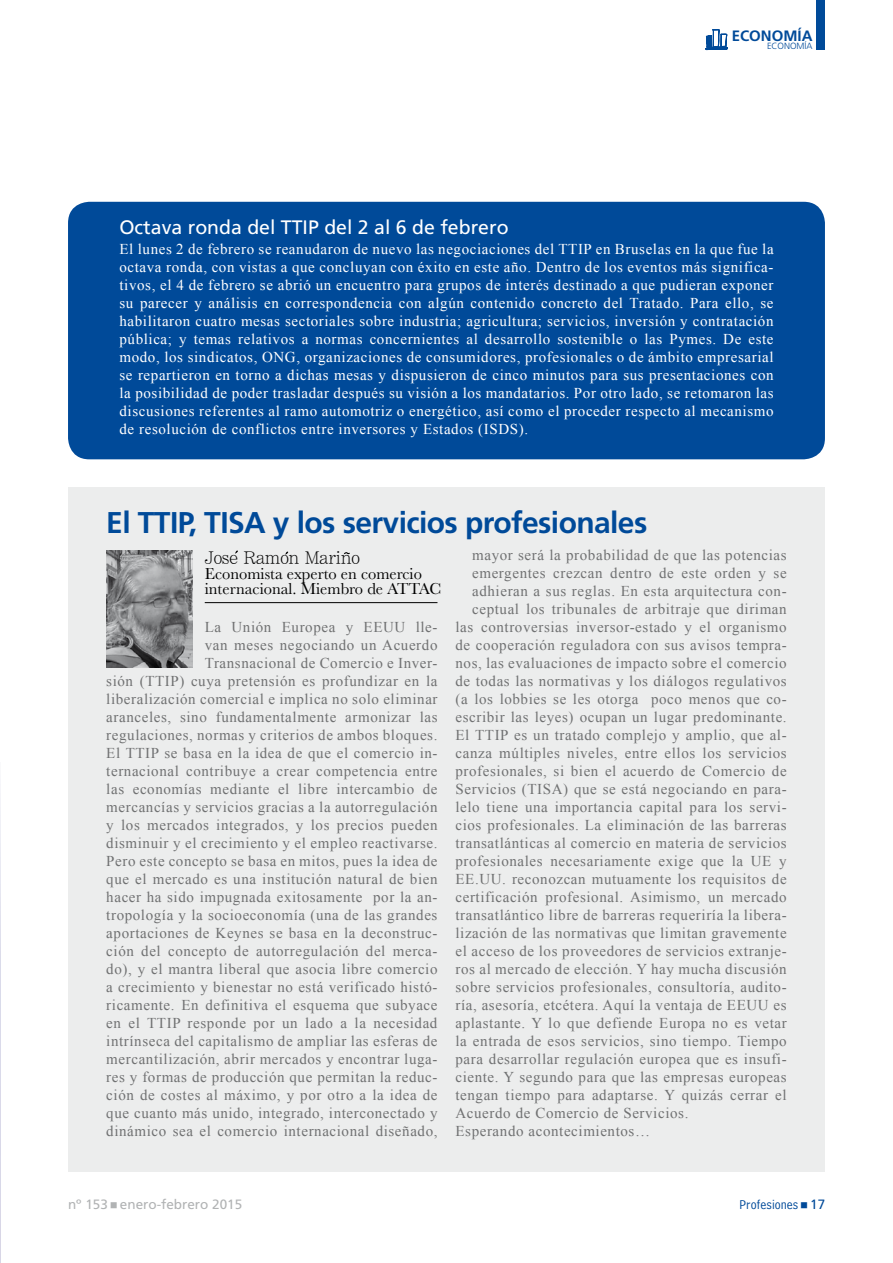
<style>
.page{position:relative;width:893px;height:1263px;background:#fff}
.page>*{position:absolute;margin:0;border:0;box-sizing:border-box;transform-origin:0 0}
.t1{font:700 30px "Frutiger";letter-spacing:-.02em;color:#004a99}
.t2{font:19.5px "Frutiger";color:#fff}
.t3{font:18px "Li Song Pro";color:#000}
.t4{font:16.5px/15px "Baskerville";color:#000}
.t5{font:15px/18px "Times New Roman";letter-spacing:.04em;color:#707172;text-align:right}
.t6{font:15px/18px "Times New Roman";letter-spacing:.04em;color:#fff;text-align:justify}
.t7{font:700 15px "Frutiger";color:#004a99}
.t8{font:13.5px "Frutiger";color:#b1b3b4}
.t9{font:13.5px "Bell Centennial Std Address";color:#004a99}
.t10{font:13.5px "Frutiger";color:#004a99}
.t11{font:300 9px "Frutiger";color:#004a99}
</style>
<div class="page">
<div style="left:68px;top:488px;width:757px;height:684px;background:#eceded"></div>
<img style="left:0;top:793px;width:1px;height:470px">
<div style="left:816px;top:0;width:9px;height:49px;background:#004a99"></div>
<div style="left:68px;top:202px;width:757px;height:257px;background:#004a99;border-radius:21px"></div>
<img style="left:106px;top:550px;width:86px;height:118px">
<hr style="left:205px;top:602px;width:232px;height:1px;background:#000">
<svg style="left:344px;top:552px;width:6px;height:3px"></svg>
<svg style="left:705px;top:29px;width:23px;height:22px"></svg>
<p class="t7" style="left:732px;top:27px;width:82px">ECONOMÍA</p>
<p class="t11" style="left:767px;top:41px;width:47px">ECONOMÍA</p>
<h2 class="t2" style="left:119px;top:216px;width:391px">Octava ronda del TTIP del 2 al 6 de febrero</h2>
<p class="t6" style="left:119px;top:239px;width:656px">El lunes 2 de febrero se reanudaron de nuevo las negociaciones del TTIP en Bruselas en la que fue la octava ronda, con vistas a que concluyan con éxito en este año. Dentro de los eventos más significa&shy;tivos, el 4 de febrero se abrió un encuentro para grupos de interés destinado a que pudieran exponer su parecer y análisis en correspondencia con algún contenido concreto del Tratado. Para ello, se habilitaron cuatro mesas sectoriales sobre industria; agricultura; servicios, inversión y contratación pública; y temas relativos a normas concernientes al desarrollo sostenible o las Pymes. De este modo, los sindicatos, ONG, organizaciones de consumidores, profesionales o de ámbito empresarial se repartieron en torno a dichas mesas y dispusieron de cinco minutos para sus presentaciones con la posibilidad de poder trasladar después su visión a los mandatarios. Por otro lado, se retomaron las discusiones referentes al ramo automotriz o energético, así como el proceder respecto al mecanismo de resolución de conflictos entre inversores y Estados (ISDS).</p>
<h1 class="t1" style="left:106px;top:505px;width:543px">El TTIP, TISA y los servicios profesionales</h1>
<p class="t3" style="left:205px;top:549px;width:157px">Jose Ramon Marino</p>
<p class="t4" style="left:205px;top:567px;width:238px">Economista experto en comercio internacional. Miembro de ATTAC</p>
<p class="t5" style="left:106px;top:617px;width:333px">La Unión Europea y EEUU lle-<br>van meses negociando un Acuerdo<br>Transnacional de Comercio e Inver-<br>sión (TTIP) cuya pretensión es profundizar en la liberalización comercial e implica no solo eliminar aranceles, sino fundamentalmente armonizar las regulaciones, normas y criterios de ambos bloques.<br>El TTIP se basa en la idea de que el comercio in&shy;ternacional contribuye a crear competencia entre las economías mediante el libre intercambio de mercancías y servicios gracias a la autorregulación y los mercados integrados, y los precios pueden disminuir y el crecimiento y el empleo reactivarse.<br>Pero este concepto se basa en mitos, pues la idea de que el mercado es una institución natural de bien hacer ha sido impugnada exitosamente por la an&shy;tropología y la socioeconomía (una de las grandes aportaciones de Keynes se basa en la deconstruc&shy;ción del concepto de autorregulación del merca&shy;do), y el mantra liberal que asocia libre comercio a crecimiento y bienestar no está verificado histó&shy;ricamente. En definitiva el esquema que subyace en el TTIP responde por un lado a la necesidad intrínseca del capitalismo de ampliar las esferas de mercantilización, abrir mercados y encontrar luga&shy;res y formas de producción que permitan la reduc&shy;ción de costes al máximo, y por otro a la idea de que cuanto más unido, integrado, interconectado y dinámico sea el comercio internacional diseñado,</p>
<p class="t5" style="left:472px;top:545px;width:316px">mayor será la probabilidad de que las potencias</p>
<p class="t5" style="left:472px;top:563px;width:316px">emergentes crezcan dentro de este orden y se</p>
<p class="t5" style="left:472px;top:581px;width:316px">adhieran a sus reglas. En esta arquitectura con-</p>
<p class="t5" style="left:472px;top:599px;width:316px">ceptual los tribunales de arbitraje que diriman</p>
<p class="t5" style="left:455px;top:617px;width:333px">las controversias inversor-estado y el organismo</p>
<p class="t5" style="left:455px;top:635px;width:333px">de cooperación reguladora con sus avisos tempra-</p>
<p class="t5" style="left:455px;top:653px;width:333px">nos, las evaluaciones de impacto sobre el comercio</p>
<p class="t5" style="left:455px;top:671px;width:333px">de todas las normativas y los diálogos regulativos</p>
<p class="t5" style="left:455px;top:689px;width:333px">(a los lobbies se les otorga poco menos que co-</p>
<p class="t5" style="left:455px;top:707px;width:333px">escribir las leyes) ocupan un lugar predominante.</p>
<p class="t5" style="left:455px;top:725px;width:333px">El TTIP es un tratado complejo y amplio, que al-</p>
<p class="t5" style="left:455px;top:743px;width:333px">canza múltiples niveles, entre ellos los servicios</p>
<p class="t5" style="left:455px;top:761px;width:333px">profesionales, si bien el acuerdo de Comercio de</p>
<p class="t5" style="left:455px;top:779px;width:333px">Servicios (TISA) que se está negociando en para-</p>
<p class="t5" style="left:455px;top:797px;width:333px">lelo tiene una importancia capital para los servi-</p>
<p class="t5" style="left:455px;top:815px;width:333px">cios profesionales. La eliminación de las barreras</p>
<p class="t5" style="left:455px;top:833px;width:333px">transatlánticas al comercio en materia de servicios</p>
<p class="t5" style="left:455px;top:851px;width:333px">profesionales necesariamente exige que la UE y</p>
<p class="t5" style="left:455px;top:869px;width:333px">EE.UU. reconozcan mutuamente los requisitos de</p>
<p class="t5" style="left:455px;top:887px;width:333px">certificación profesional. Asimismo, un mercado</p>
<p class="t5" style="left:455px;top:905px;width:333px">transatlántico libre de barreras requeriría la libera-</p>
<p class="t5" style="left:455px;top:923px;width:333px">lización de las normativas que limitan gravemente</p>
<p class="t5" style="left:455px;top:941px;width:333px">el acceso de los proveedores de servicios extranje-</p>
<p class="t5" style="left:455px;top:959px;width:333px">ros al mercado de elección. Y hay mucha discusión</p>
<p class="t5" style="left:455px;top:977px;width:333px">sobre servicios profesionales, consultoría, audito-</p>
<p class="t5" style="left:455px;top:995px;width:333px">ría, asesoría, etcétera. Aquí la ventaja de EEUU es</p>
<p class="t5" style="left:455px;top:1013px;width:333px">aplastante. Y lo que defiende Europa no es vetar</p>
<p class="t5" style="left:455px;top:1031px;width:333px">la entrada de esos servicios, sino tiempo. Tiempo</p>
<p class="t5" style="left:455px;top:1049px;width:333px">para desarrollar regulación europea que es insufi-</p>
<p class="t5" style="left:455px;top:1067px;width:333px">ciente. Y segundo para que las empresas europeas</p>
<p class="t5" style="left:455px;top:1085px;width:333px">tengan tiempo para adaptarse. Y quizás cerrar el</p>
<p class="t5" style="left:455px;top:1103px;width:234px">Acuerdo de Comercio de Servicios.</p>
<p class="t5" style="left:455px;top:1121px;width:196px">Esperando acontecimientos…</p>
<p class="t8" style="left:68px;top:1197px;width:41px">nº 153</p>
<p class="t8" style="left:120px;top:1197px;width:124px">enero-febrero 2015</p>
<p class="t9" style="left:740px;top:1197px;width:60px">Profesiones</p>
<p class="t10" style="left:810px;top:1197px;width:17px">17</p>
</div>
